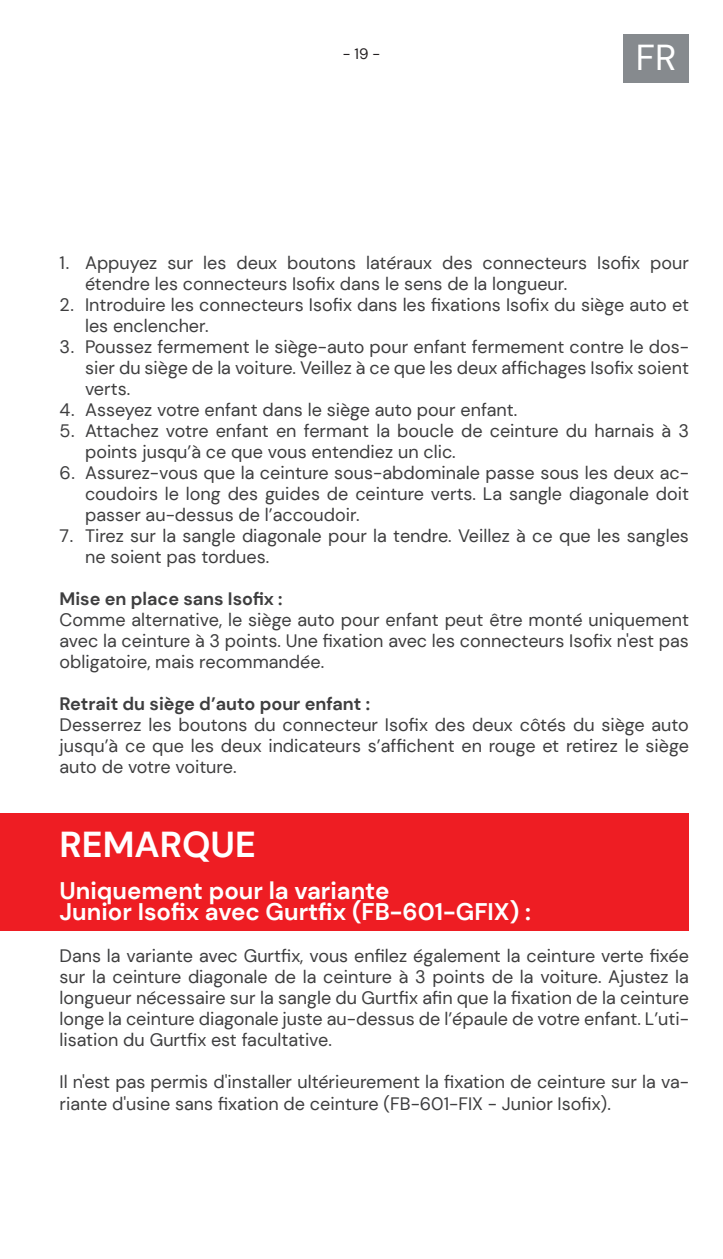
<style>
.page{position:relative;width:723px;height:1259px;background:#fff}
.page>*{position:absolute;margin:0;border:0;box-sizing:border-box;transform-origin:0 0}
.t1{font:700 36px "DM Sans";color:#fff}
.t2{font:36px "DM Sans";color:#fff}
.t3{font:700 24px/21px "DM Sans";color:#fff}
.t4{font:18px/21px "DM Sans";color:#3e3e3f;text-align:justify}
.t5{font:700 18px "DM Sans";color:#3e3e3f}
.t6{font:15px "DM Sans";color:#231f20}
</style>
<div class="page">
<div style="left:623px;top:34px;width:66px;height:49px;background:#868a8e"></div>
<div style="left:0;top:813px;width:689px;height:118px;background:#ee1d23"></div>
<p class="t6" style="left:343px;top:45px;width:39px">- 19 -</p>
<h1 class="t2" style="left:636px;top:35px;width:42px">FR</h1>
<p class="t4" style="left:60px;top:252px;width:631px">1 . Appuyez sur les deux boutons latéraux des connecteurs Isofix pour</p>
<p class="t4" style="left:85px;top:273px;width:484px">étendre les connecteurs Isofix dans le sens de la longueur.</p>
<p class="t4" style="left:60px;top:294px;width:631px">2 . Introduire les connecteurs Isofix dans les fixations Isofix du siège auto et</p>
<p class="t4" style="left:85px;top:315px;width:125px">les enclencher.</p>
<p class="t4" style="left:60px;top:336px;width:631px">3 . Poussez fermement le siège-auto pour enfant fermement contre le dos-</p>
<p class="t4" style="left:85px;top:357px;width:605px">sier du siège de la voiture. Veillez à ce que les deux affichages Isofix soient</p>
<p class="t4" style="left:85px;top:378px;width:47px">verts.</p>
<p class="t4" style="left:60px;top:399px;width:459px">4 . Asseyez votre enfant dans le siège auto pour enfant.</p>
<p class="t4" style="left:60px;top:420px;width:631px">5 . Attachez votre enfant en fermant la boucle de ceinture du harnais à 3</p>
<p class="t4" style="left:85px;top:441px;width:372px">points jusqu’à ce que vous entendiez un clic.</p>
<p class="t4" style="left:60px;top:462px;width:631px">6 . Assurez-vous que la ceinture sous-abdominale passe sous les deux ac-</p>
<p class="t4" style="left:85px;top:483px;width:605px">coudoirs le long des guides de ceinture verts. La sangle diagonale doit</p>
<p class="t4" style="left:85px;top:504px;width:276px">passer au-dessus de l’accoudoir.</p>
<p class="t4" style="left:60px;top:525px;width:631px">7 . Tirez sur la sangle diagonale pour la tendre. Veillez à ce que les sangles</p>
<p class="t4" style="left:85px;top:546px;width:186px">ne soient pas tordues.</p>
<p class="t5" style="left:60px;top:588px;width:225px">Mise en place sans Isofix :</p>
<p class="t4" style="left:60px;top:609px;width:631px">Comme alternative, le siège auto pour enfant peut être monté uniquement avec la ceinture à 3 points. Une fixation avec les connecteurs Isofix n'est pas obligatoire, mais recommandée.</p>
<p class="t5" style="left:60px;top:693px;width:312px">Retrait du siège d’auto pour enfant :</p>
<p class="t4" style="left:60px;top:714px;width:631px">Desserrez les boutons du connecteur Isofix des deux côtés du siège auto jusqu’à ce que les deux indicateurs s’affichent en rouge et retirez le siège auto de votre voiture.</p>
<h1 class="t1" style="left:60px;top:822px;width:198px">REMARQUE</h1>
<h2 class="t3" style="left:60px;top:880px;width:473px">Uniquement pour la variante<br>Junior Isofix avec Gurtfix (FB-601-GFIX) :</h2>
<p class="t4" style="left:60px;top:945px;width:631px">Dans la variante avec Gurtfix, vous enfilez également la ceinture verte fixée sur la ceinture diagonale de la ceinture à 3 points de la voiture. Ajustez la longueur nécessaire sur la sangle du Gurtfix afin que la fixation de la ceinture longe la ceinture diagonale juste au-dessus de l’épaule de votre enfant. L’uti&shy;lisation du Gurtfix est facultative.</p>
<p class="t4" style="left:60px;top:1071px;width:631px">Il n'est pas permis d'installer ultérieurement la fixation de ceinture sur la va&shy;riante d'usine sans fixation de ceinture (FB-601-FIX - Junior Isofix).</p>
</div>
